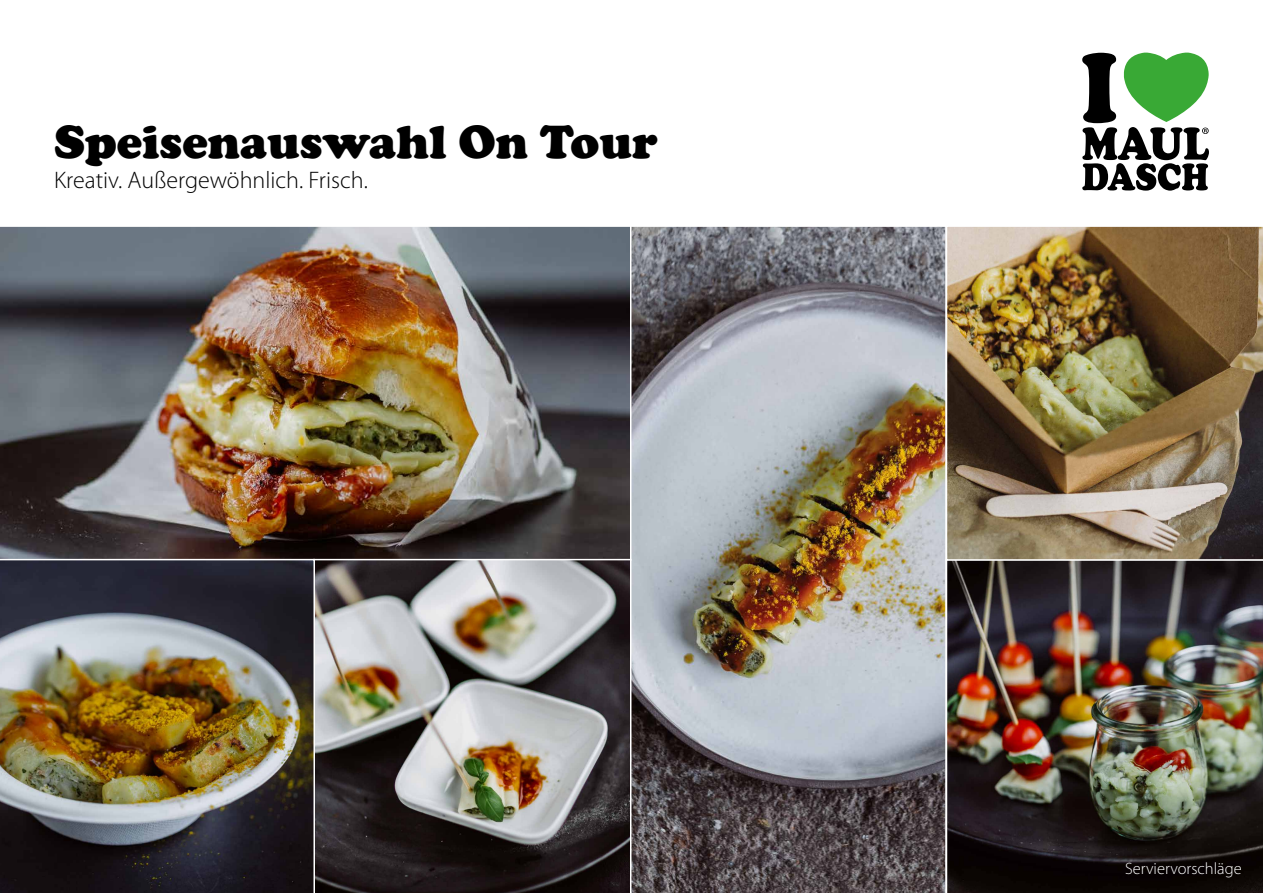
<style>
.page{position:relative;width:1263px;height:893px;background:#fff}
.page>*{position:absolute;margin:0;border:0;box-sizing:border-box;transform-origin:0 0}
.t1{font:900 48px "Cooper";color:#000}
.t2{font:300 24px "Myriad Pro";color:#000}
.t3{font:300 16.5px "Myriad Pro";color:#fff}
</style>
<div class="page">
<svg style="left:1082px;top:53px;width:127px;height:138px"></svg>
<img style="left:631px;top:226px;width:315px;height:667px">
<img style="left:0;top:226px;width:630px;height:333px">
<img style="left:315px;top:560px;width:315px;height:333px">
<img style="left:947px;top:561px;width:316px;height:332px">
<img style="left:947px;top:226px;width:316px;height:335px">
<img style="left:0;top:560px;width:314px;height:333px">
<h1 class="t1" style="left:54px;top:114px;width:605px">Speisenauswahl On Tour</h1>
<p class="t2" style="left:54px;top:166px;width:315px">Kreativ. Außergewöhnlich. Frisch.</p>
<p class="t3" style="left:1125px;top:860px;width:118px">Serviervorschläge</p>
</div>
